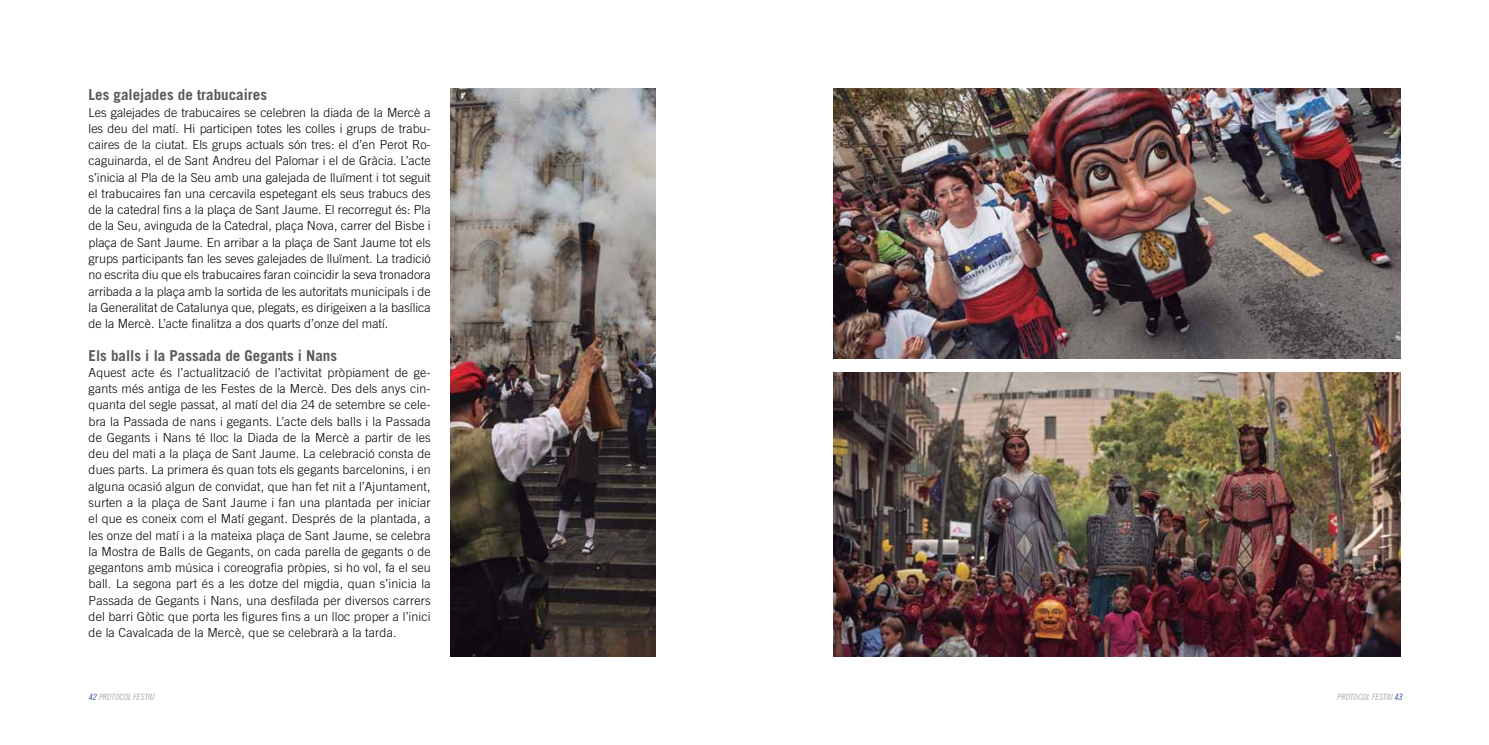
<style>
.page{position:relative;width:1489px;height:745px;background:#fff}
.page>*{position:absolute;margin:0;border:0;box-sizing:border-box;transform-origin:0 0}
.t1{font:700 15px "Trade Gothic";color:#58595b}
.t2{font:300 12.5px/16.2px "Trade Gothic";letter-spacing:.005em;color:#000;text-align:justify}
.t3{font:8.75px "Trade Gothic Cond Eighteen Obl";color:#a7a9ac}
.s1{color:#25408f}
</style>
<div class="page">
<img style="left:450px;top:89px;width:206px;height:567px">
<img style="left:833px;top:89px;width:567px;height:269px">
<img style="left:833px;top:372px;width:567px;height:284px">
<p class="t1" style="left:89px;top:86px;width:180px">Les galejades de trabucaires</p>
<p class="t2" style="left:89px;top:104px;width:343px">Les galejades de trabucaires se celebren la diada de la Mercè a les deu del matí. Hi participen totes les colles i grups de trabu&shy;caires de la ciutat. Els grups actuals són tres: el d’en Perot Ro&shy;caguinarda, el de Sant Andreu del Palomar i el de Gràcia. L’acte s’inicia al Pla de la Seu amb una galejada de lluïment i tot seguit el trabucaires fan una cercavila espetegant els seus trabucs des de la catedral fins a la plaça de Sant Jaume. El recorregut és: Pla de la Seu, avinguda de la Catedral, plaça Nova, carrer del Bisbe i plaça de Sant Jaume. En arribar a la plaça de Sant Jaume tot els grups participants fan les seves galejades de lluïment. La tradició no escrita diu que els trabucaires faran coincidir la seva tronadora arribada a la plaça amb la sortida de les autoritats municipals i de la Generalitat de Catalunya que, plegats, es dirigeixen a la basílica de la Mercè. L’acte finalitza a dos quarts d’onze del matí.</p>
<p class="t1" style="left:89px;top:346px;width:250px">Els balls i la Passada de Gegants i Nans</p>
<p class="t2" style="left:89px;top:364px;width:343px">Aquest acte és l’actualització de l’activitat pròpiament de ge&shy;gants més antiga de les Festes de la Mercè. Des dels anys cin&shy;quanta del segle passat, al matí del dia 24 de setembre se cele&shy;bra la Passada de nans i gegants. L’acte dels balls i la Passada de Gegants i Nans té lloc la Diada de la Mercè a partir de les deu del mati a la plaça de Sant Jaume. La celebració consta de dues parts. La primera és quan tots els gegants barcelonins, i en alguna ocasió algun de convidat, que han fet nit a l’Ajuntament, surten a la plaça de Sant Jaume i fan una plantada per iniciar el que es coneix com el Matí gegant. Després de la plantada, a les onze del matí i a la mateixa plaça de Sant Jaume, se celebra la Mostra de Balls de Gegants, on cada parella de gegants o de gegantons amb música i coreografia pròpies, si ho vol, fa el seu ball. La segona part és a les dotze del migdia, quan s’inicia la Passada de Gegants i Nans, una desfilada per diversos carrers del barri Gòtic que porta les figures fins a un lloc proper a l’inici de la Cavalcada de la Mercè, que se celebrarà a la tarda.</p>
<p class="t3" style="left:89px;top:691px;width:67px"><span class="s1">42</span> PROTOCOL FESTIU</p>
<p class="t3" style="left:1336px;top:691px;width:67px">PROTOCOL FESTIU <span class="s1">43</span></p>
</div>
